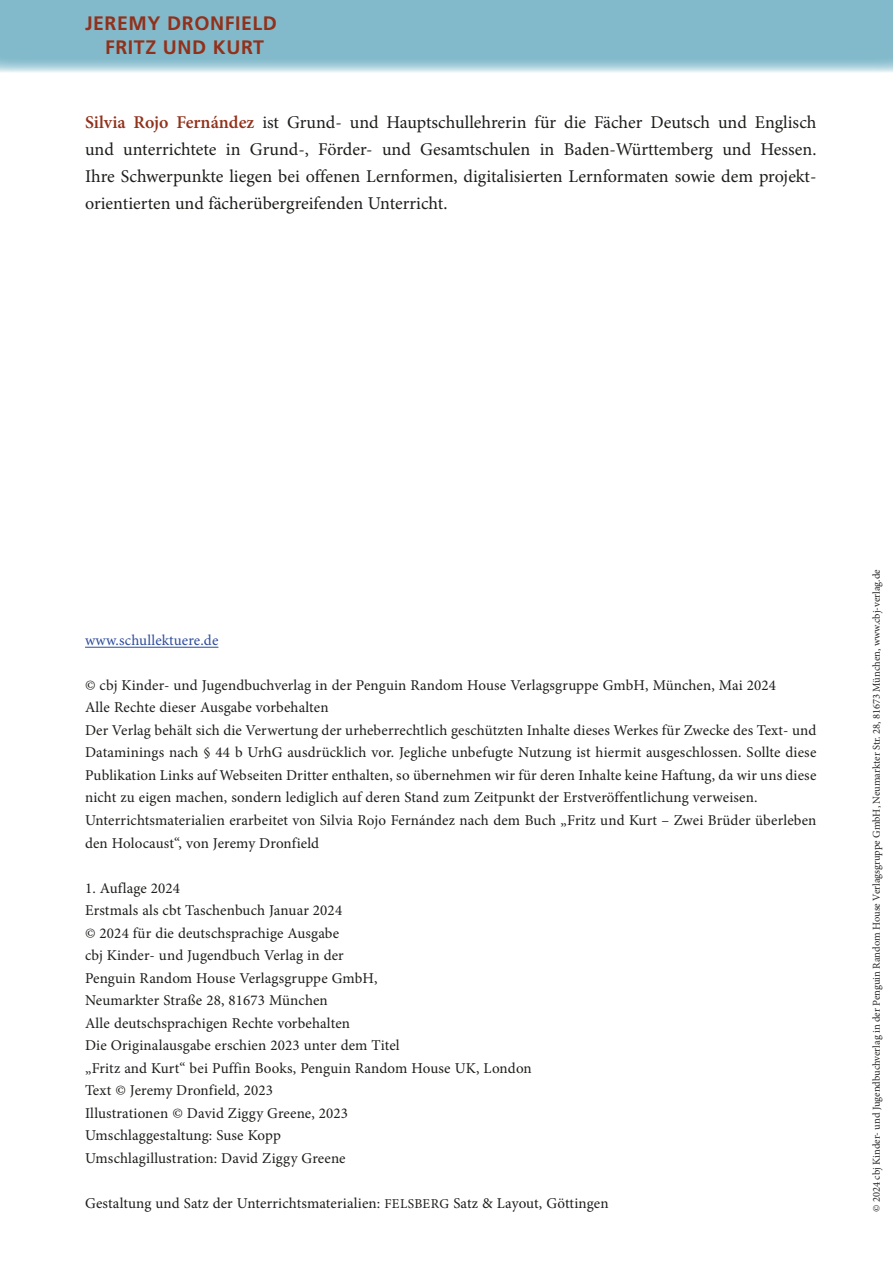
<style>
.page{position:relative;width:893px;height:1263px;background:#fff}
.page>*{position:absolute;margin:0;border:0;box-sizing:border-box;transform-origin:0 0}
.t1{font:700 19.5px/24px "Frutiger LT Pro";letter-spacing:.03em;color:#91311b;text-align:center}
.t2{font:18px/27px "Minion Pro";color:#1d1d1b;text-align:justify}
.t3{font:15px/22.5px "Minion Pro";letter-spacing:.01em;color:#1d1d1b}
.t4{font:15px "Minion Pro";letter-spacing:.01em;color:#2c4b9b}
.t5{font:10.5px "Minion Pro";color:#252423}
.s1{font-weight:600;color:#91311b}
.s2{font-size:13.5px}
</style>
<div class="page">
<div style="left:0;top:0;width:893px;height:72px;background:#82bacb"></div>
<hr style="left:85px;top:647px;width:133px;height:1px;background:#2c4b9b">
<h1 class="t1" style="left:85px;top:12px;width:193px">JEREMY DRONFIELD<br>FRITZ UND KURT</h1>
<p class="t2" style="left:85px;top:109px;width:733px"><span class="s1">Silvia Rojo Fernández</span> ist Grund- und Hauptschullehrerin für die Fächer Deutsch und Englisch und unterrichtete in Grund-, Förder- und Gesamtschulen in Baden-Württemberg und Hessen.<br>Ihre Schwerpunkte liegen bei offenen Lernformen, digitalisierten Lernformaten sowie dem projekt&shy;orientierten und fächerübergreifenden Unterricht.</p>
<p class="t4" style="left:85px;top:630px;width:135px">www.schullektuere.de</p>
<p class="t3" style="left:85px;top:674px;width:733px">© cbj Kinder- und Jugendbuchverlag in der Penguin Random House Verlagsgruppe GmbH, München, Mai 2024<br>Alle Rechte dieser Ausgabe vorbehalten<br>Der Verlag behält sich die Verwertung der urheberrechtlich geschützten Inhalte dieses Werkes für Zwecke des Text- und Dataminings nach § 44 b UrhG ausdrücklich vor. Jegliche unbefugte Nutzung ist hiermit ausgeschlossen. Sollte diese Publikation Links auf Webseiten Dritter enthalten, so übernehmen wir für deren Inhalte keine Haftung, da wir uns diese nicht zu eigen machen, sondern lediglich auf deren Stand zum Zeitpunkt der Erstveröffentlichung verweisen.<br>Unterrichtsmaterialien erarbeitet von Silvia Rojo Fernández nach dem Buch „Fritz und Kurt – Zwei Brüder überleben den Holocaust“, von Jeremy Dronfield</p>
<p class="t3" style="left:85px;top:876px;width:448px">1. Auflage 2024<br>Erstmals als cbt Taschenbuch Januar 2024<br>© 2024 für die deutschsprachige Ausgabe<br>cbj Kinder- und Jugendbuch Verlag in der<br>Penguin Random House Verlagsgruppe GmbH,<br>Neumarkter Straße 28, 81673 München<br>Alle deutschsprachigen Rechte vorbehalten<br>Die Originalausgabe erschien 2023 unter dem Titel<br>„Fritz and Kurt“ bei Puffin Books, Penguin Random House UK, London Text © Jeremy Dronfield, 2023<br>Illustrationen © David Ziggy Greene, 2023<br>Umschlaggestaltung: Suse Kopp<br>Umschlagillustration: David Ziggy Greene</p>
<p class="t3" style="left:85px;top:1191px;width:525px">Gestaltung und Satz der Unterrichtsmaterialien: <span class="s2">FELSBERG</span> Satz &amp; Layout, Göttingen</p>
<p class="t5" style="left:869px;top:1212px;width:644px;rotate:-90deg">© 2024 cbj Kinder- und Jugendbuchverlag in der Penguin Random House Verlagsgruppe GmbH, Neumarkter Str. 28, 81673 München, www.cbj-verlag.de</p>
</div>
